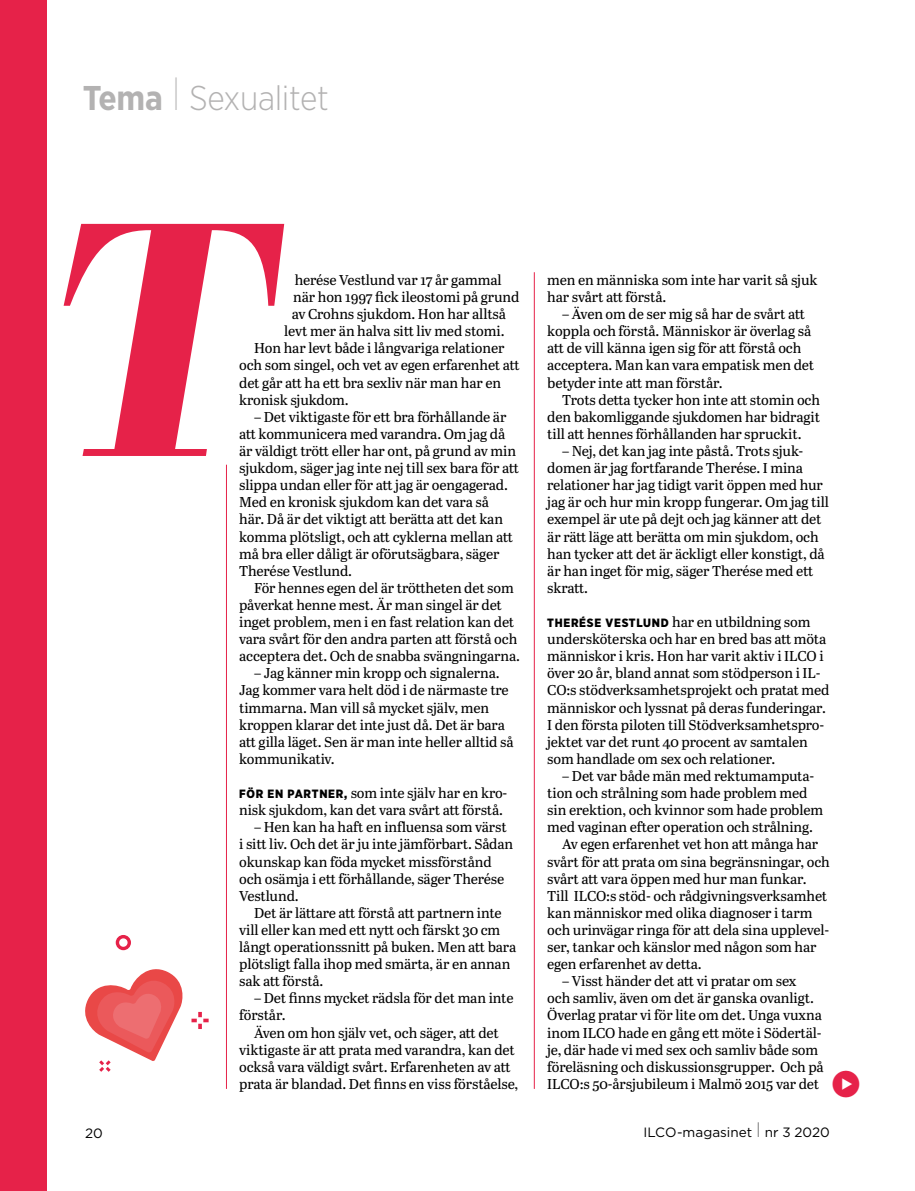
<style>
.page{position:relative;width:915px;height:1191px;background:#fff}
.page>*{position:absolute;margin:0;border:0;box-sizing:border-box;transform-origin:0 0}
.t1{font:38.1px "Acta Symbols Arrows";color:#e62249}
.t2{font:300 34.35px "Gotham Narrow";letter-spacing:-.01em;color:#b3b2b2}
.t3{font:14.25px/17.1px "Abril Text";letter-spacing:-.01em;color:#000}
.t4{font:13.5px "Gotham";color:#000}
.s1{font-weight:700}
.s2{font-weight:100;font-size:46.5px}
.s3{font-family:"Gotham Narrow";font-weight:900;font-size:12px}
.s4{font-weight:100;font-size:21px}
</style>
<div class="page">
<svg style="left:116px;top:935px;width:15px;height:15px"></svg>
<div style="left:0;top:0;width:47px;height:1191px;background:#e62249"></div>
<hr style="left:534px;top:272px;width:1px;height:817px;background:#e62249">
<hr style="left:226px;top:465px;width:1px;height:624px;background:#e62249">
<svg style="left:64px;top:224px;width:220px;height:232px"></svg>
<hr style="left:914px;top:0;width:1px;height:456px;background:#c6c6c6">
<svg style="left:85px;top:969px;width:123px;height:102px"></svg>
<p class="t2" style="left:83px;top:77px;width:247px"><span class="s1">Tema</span> <span class="s2">I</span> Sexualitet</p>
<p class="t3" style="left:294px;top:271px;width:208px">herése Vestlund var 17 år gammal</p>
<p class="t3" style="left:293px;top:288px;width:228px">när hon 1997 fick ileostomi på grund</p>
<p class="t3" style="left:291px;top:305px;width:216px">av Crohns sjukdom. Hon har alltså</p>
<p class="t3" style="left:284px;top:322px;width:222px">levt mer än halva sitt liv med stomi.</p>
<p class="t3" style="left:254px;top:339px;width:252px">Hon har levt både i långvariga relationer</p>
<p class="t3" style="left:239px;top:356px;width:282px">och som singel, och vet av egen erfarenhet att</p>
<p class="t3" style="left:239px;top:373px;width:263px">det går att ha ett bra sexliv när man har en</p>
<p class="t3" style="left:239px;top:390px;width:111px">kronisk sjukdom.</p>
<p class="t3" style="left:254px;top:407px;width:254px">– Det viktigaste för ett bra förhållande är</p>
<p class="t3" style="left:239px;top:424px;width:267px">att kommunicera med varandra. Om jag då</p>
<p class="t3" style="left:239px;top:442px;width:278px">är väldigt trött eller har ont, på grund av min</p>
<p class="t3" style="left:239px;top:459px;width:281px">sjukdom, säger jag inte nej till sex bara för att</p>
<p class="t3" style="left:239px;top:476px;width:270px">slippa undan eller för att jag är oengagerad.</p>
<p class="t3" style="left:239px;top:493px;width:251px">Med en kronisk sjukdom kan det vara så</p>
<p class="t3" style="left:239px;top:510px;width:265px">här. Då är det viktigt att berätta att det kan</p>
<p class="t3" style="left:239px;top:527px;width:275px">komma plötsligt, och att cyklerna mellan att</p>
<p class="t3" style="left:239px;top:544px;width:262px">må bra eller dåligt är oförutsägbara, säger</p>
<p class="t3" style="left:239px;top:561px;width:114px">Therése Vestlund.</p>
<p class="t3" style="left:254px;top:578px;width:261px">För hennes egen del är tröttheten det som</p>
<p class="t3" style="left:239px;top:595px;width:264px">påverkat henne mest. Är man singel är det</p>
<p class="t3" style="left:239px;top:613px;width:276px">inget problem, men i en fast relation kan det</p>
<p class="t3" style="left:239px;top:630px;width:279px">vara svårt för den andra parten att förstå och</p>
<p class="t3" style="left:239px;top:647px;width:282px">acceptera det. Och de snabba svängningarna.</p>
<p class="t3" style="left:239px;top:664px;width:276px;text-indent:15px">– Jag känner min kropp och signalerna.<br>Jag kommer vara helt död i de närmaste tre timmarna. Man vill så mycket själv, men kroppen klarar det inte just då. Det är bara att gilla läget. Sen är man inte heller alltid så kommunikativ.</p>
<p class="t3" style="left:239px;top:784px;width:269px"><span class="s3">FÖR EN PARTNER,</span> som inte själv har en kro&shy;nisk sjukdom, kan det vara svårt att förstå.</p>
<p class="t3" style="left:254px;top:818px;width:254px">– Hen kan ha haft en influensa som värst</p>
<p class="t3" style="left:239px;top:835px;width:275px">i sitt liv. Och det är ju inte jämförbart. Sådan</p>
<p class="t3" style="left:239px;top:852px;width:254px">okunskap kan föda mycket missförstånd</p>
<p class="t3" style="left:239px;top:869px;width:266px">och osämja i ett förhållande, säger Therése</p>
<p class="t3" style="left:239px;top:886px;width:61px">Vestlund.</p>
<p class="t3" style="left:254px;top:903px;width:249px">Det är lättare att förstå att partnern inte</p>
<p class="t3" style="left:239px;top:920px;width:262px">vill eller kan med ett nytt och färskt 30 cm</p>
<p class="t3" style="left:239px;top:937px;width:278px">långt operationssnitt på buken. Men att bara</p>
<p class="t3" style="left:239px;top:955px;width:273px">plötsligt falla ihop med smärta, är en annan</p>
<p class="t3" style="left:239px;top:972px;width:86px">sak att förstå.</p>
<p class="t3" style="left:254px;top:989px;width:261px">– Det finns mycket rädsla för det man inte</p>
<p class="t3" style="left:239px;top:1006px;width:48px">förstår.</p>
<p class="t3" style="left:254px;top:1023px;width:246px">Även om hon själv vet, och säger, att det</p>
<p class="t3" style="left:239px;top:1040px;width:277px">viktigaste är att prata med varandra, kan det</p>
<p class="t3" style="left:239px;top:1057px;width:273px">också vara väldigt svårt. Erfarenheten av att</p>
<p class="t3" style="left:239px;top:1074px;width:280px">prata är blandad. Det finns en viss förståelse,</p>
<p class="t3" style="left:547px;top:271px;width:272px">men en människa som inte har varit så sjuk har svårt att förstå.</p>
<p class="t3" style="left:562px;top:305px;width:244px">– Även om de ser mig så har de svårt att</p>
<p class="t3" style="left:547px;top:322px;width:265px">koppla och förstå. Människor är överlag så</p>
<p class="t3" style="left:547px;top:339px;width:255px">att de vill känna igen sig för att förstå och</p>
<p class="t3" style="left:547px;top:356px;width:268px">acceptera. Man kan vara empatisk men det</p>
<p class="t3" style="left:547px;top:373px;width:177px">betyder inte att man förstår.</p>
<p class="t3" style="left:562px;top:390px;width:259px">Trots detta tycker hon inte att stomin och</p>
<p class="t3" style="left:547px;top:407px;width:274px">den bakomliggande sjukdomen har bidragit</p>
<p class="t3" style="left:547px;top:424px;width:256px">till att hennes förhållanden har spruckit.</p>
<p class="t3" style="left:547px;top:442px;width:283px;text-indent:15px">– Nej, det kan jag inte påstå. Trots sjuk&shy;domen är jag fortfarande Therése. I mina relationer har jag tidigt varit öppen med hur jag är och hur min kropp fungerar. Om jag till exempel är ute på dejt och jag känner att det är rätt läge att berätta om min sjukdom, och han tycker att det är äckligt eller konstigt, då är han inget för mig, säger Therése med ett skratt.</p>
<p class="t3" style="left:547px;top:613px;width:284px"><span class="s3">THERÉSE VESTLUND</span> har en utbildning som undersköterska och har en bred bas att möta människor i kris. Hon har varit aktiv i ILCO i över 20 år, bland annat som stödperson i IL-CO:s stödverksamhetsprojekt och pratat med människor och lyssnat på deras funderingar.<br>I den första piloten till Stödverksamhetspro&shy;jektet var det runt 40 procent av samtalen som handlade om sex och relationer.</p>
<p class="t3" style="left:562px;top:766px;width:253px">– Det var både män med rektumamputa-</p>
<p class="t3" style="left:547px;top:784px;width:262px">tion och strålning som hade problem med</p>
<p class="t3" style="left:547px;top:801px;width:277px">sin erektion, och kvinnor som hade problem</p>
<p class="t3" style="left:547px;top:818px;width:267px">med vaginan efter operation och strålning.</p>
<p class="t3" style="left:562px;top:835px;width:257px">Av egen erfarenhet vet hon att många har</p>
<p class="t3" style="left:547px;top:852px;width:284px">svårt för att prata om sina begränsningar, och</p>
<p class="t3" style="left:547px;top:869px;width:261px">svårt att vara öppen med hur man funkar.</p>
<p class="t3" style="left:547px;top:886px;width:281px">Till ILCO:s stöd- och rådgivningsverksamhet</p>
<p class="t3" style="left:547px;top:903px;width:266px">kan människor med olika diagnoser i tarm</p>
<p class="t3" style="left:547px;top:920px;width:283px">och urinvägar ringa för att dela sina upplevel-</p>
<p class="t3" style="left:547px;top:937px;width:271px">ser, tankar och känslor med någon som har</p>
<p class="t3" style="left:547px;top:955px;width:156px">egen erfarenhet av detta.</p>
<p class="t3" style="left:547px;top:972px;width:278px;text-indent:15px">– Visst händer det att vi pratar om sex<br>och samliv, även om det är ganska ovanligt.<br>Överlag pratar vi för lite om det. Unga vuxna inom ILCO hade en gång ett möte i Södertäl&shy;je, där hade vi med sex och samliv både som föreläsning och diskussionsgrupper. Och på ILCO:s 50-årsjubileum i Malmö 2015 var det</p>
<p class="t1" style="left:830px;top:1070px;width:32px">■</p>
<p class="t4" style="left:85px;top:1125px;width:19px">20</p>
<p class="t4" style="left:643px;top:1124px;width:188px">ILCO-magasinet <span class="s4">I</span> nr 3 2020</p>
</div>
